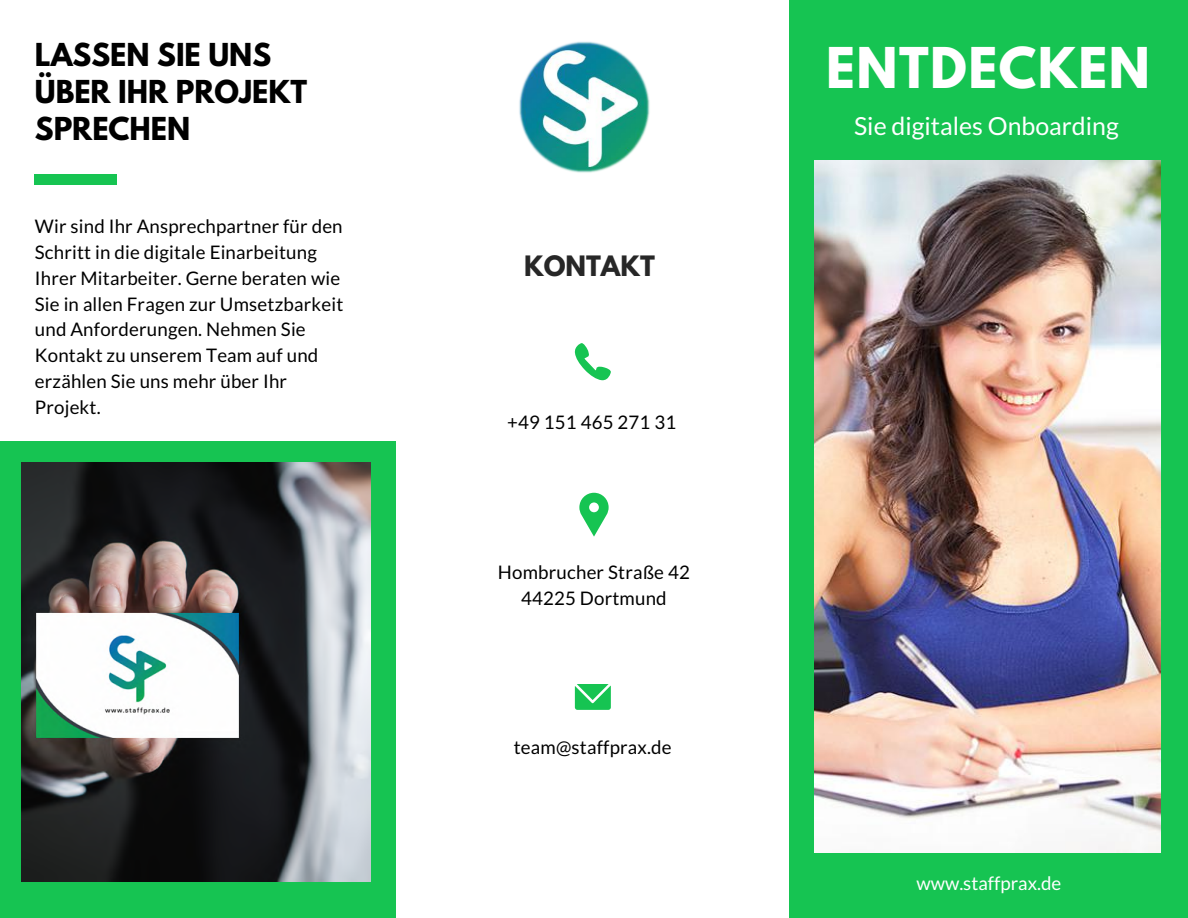
<style>
.page{position:relative;width:1188px;height:918px;background:#fff}
.page>*{position:absolute;margin:0;border:0;box-sizing:border-box;transform-origin:0 0}
.t1{font:700 49.8px "League Spartan";letter-spacing:.03em;color:#fff}
.t2{font:700 28.05px/37.2px "League Spartan";color:#000}
.t3{font:24.9px "Lato";color:#fff}
.t4{font:700 24.9px "League Spartan";color:#272727}
.t5{font:18.75px/25.8px "Lato";letter-spacing:.01em;color:#000}
.t6{font:18.75px "Lato";color:#fff}
</style>
<div class="page">
<div style="left:790px;top:0;width:398px;height:918px;background:#16c452"></div>
<img style="left:814px;top:161px;width:347px;height:692px">
<div style="left:35px;top:174px;width:82px;height:11px;background:#16c452"></div>
<div style="left:0;top:441px;width:396px;height:477px;background:#16c452"></div>
<img style="left:21px;top:462px;width:349px;height:420px">
<svg style="left:575px;top:343px;width:36px;height:37px"></svg>
<svg style="left:575px;top:684px;width:36px;height:26px"></svg>
<svg style="left:579px;top:493px;width:30px;height:44px"></svg>
<img style="left:519px;top:41px;width:131px;height:132px">
<h2 class="t2" style="left:35px;top:39px;width:274px">LASSEN SIE UNS<br>ÜBER IHR PROJEKT<br>SPRECHEN</h2>
<h1 class="t1" style="left:826px;top:43px;width:325px">ENTDECKEN</h1>
<h3 class="t3" style="left:854px;top:110px;width:266px">Sie digitales Onboarding</h3>
<p class="t5" style="left:35px;top:213px;width:310px">Wir sind Ihr Ansprechpartner für den<br>Schritt in die digitale Einarbeitung<br>Ihrer Mitarbeiter. Gerne beraten wie<br>Sie in allen Fragen zur Umsetzbarkeit und Anforderungen. Nehmen Sie<br>Kontakt zu unserem Team auf und erzählen Sie uns mehr über Ihr<br>Projekt.</p>
<h3 class="t4" style="left:524px;top:254px;width:132px">KONTAKT</h3>
<p class="t5" style="left:507px;top:408px;width:171px">+49 151 465 271 31</p>
<p class="t5" style="left:498px;top:559px;width:193px;text-align:center">Hombrucher Straße 42<br>44225 Dortmund</p>
<p class="t5" style="left:514px;top:734px;width:159px">team@staffprax.de</p>
<p class="t6" style="left:916px;top:872px;width:146px">www.staffprax.de</p>
</div>
